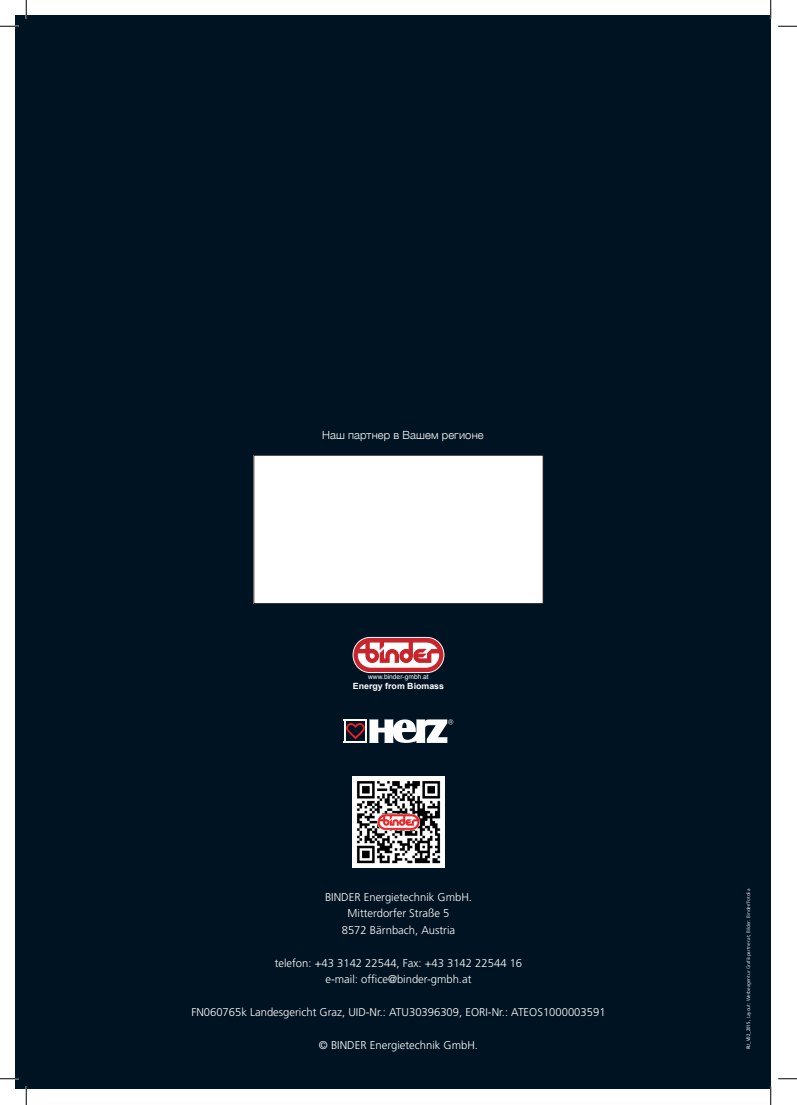
<style>
.page{position:relative;width:797px;height:1105px;background:#fff}
.page>*{position:absolute;margin:0;border:0;box-sizing:border-box;transform-origin:0 0}
.t1{font:300 11.25px/16.5px "Frutiger CE";color:#fff;text-align:center}
.t2{font:300 11.25px "Helvetica Neue";letter-spacing:.01em;color:#fff}
.t3{font:700 8.5px "Arial";color:#fff}
.t4{font:6.62px "Arial";color:#fff}
.t5{font:300 5px "Frutiger";color:#fff}
.s1{font-family:"Frutiger LT";font-weight:400;font-stretch:condensed}
</style>
<div class="page">
<div style="left:16px;top:16px;width:754px;height:1073px;background:#001322"></div>
<svg style="left:352px;top:637px;width:92px;height:36px"></svg>
<svg style="left:353px;top:638px;width:90px;height:34px;background:#d2777c"></svg>
<div style="left:254px;top:455px;width:289px;height:149px;background:#fff"></div>
<div style="left:253px;top:455px;width:290px;height:149px;border:1px solid #231f20"></div>
<img style="left:352px;top:776px;width:92px;height:92px">
<svg style="left:344px;top:719px;width:109px;height:24px"></svg>
<hr style="left:365px;top:721px;width:2px;height:21px;background:#fff">
<hr style="left:344px;top:719px;width:23px;height:2px;background:#fff">
<hr style="left:344px;top:741px;width:23px;height:2px;background:#fff">
<svg style="left:0;top:25px;width:19px;height:2px"></svg>
<svg style="left:778px;top:25px;width:19px;height:2px"></svg>
<svg style="left:0;top:1078px;width:19px;height:1px"></svg>
<svg style="left:778px;top:1078px;width:19px;height:1px"></svg>
<svg style="left:25px;top:0;width:2px;height:19px"></svg>
<svg style="left:25px;top:1086px;width:2px;height:19px"></svg>
<svg style="left:770px;top:0;width:1px;height:19px"></svg>
<svg style="left:770px;top:1086px;width:1px;height:19px"></svg>
<p class="t2" style="left:322px;top:426px;width:163px">Наш партнер в Вашем регионе</p>
<p class="t4" style="left:368px;top:673px;width:62px">www.binder-gmbh.at</p>
<p class="t3" style="left:353px;top:680px;width:93px">Energy from Biomass</p>
<p class="t1" style="left:325px;top:889px;width:148px">BINDER Energietechnik GmbH.<br>Mitterdorfer Straße 5<br>8572 Bärnbach, Austria</p>
<p class="t1" style="left:275px;top:955px;width:249px">telefon: +43 3142 22544, Fax: +43 3142 22544 16 e-mail: office@binder-gmbh.at</p>
<p class="t1" style="left:191px;top:1004px;width:416px">FN060765k Landesgericht Graz, UID-Nr.: ATU30396309, EORI-Nr.: ATEOS1000003591</p>
<p class="t1" style="left:319px;top:1037px;width:161px">© BINDER Energietechnik GmbH.</p>
<p class="t5" style="left:745px;top:1049px;width:162px;rotate:-90deg"><span class="s1">RU_V02_2015 ,</span> Layout: Werbeagentur Grafikpartner.at; Bilder: Binder/Fotolia</p>
</div>
